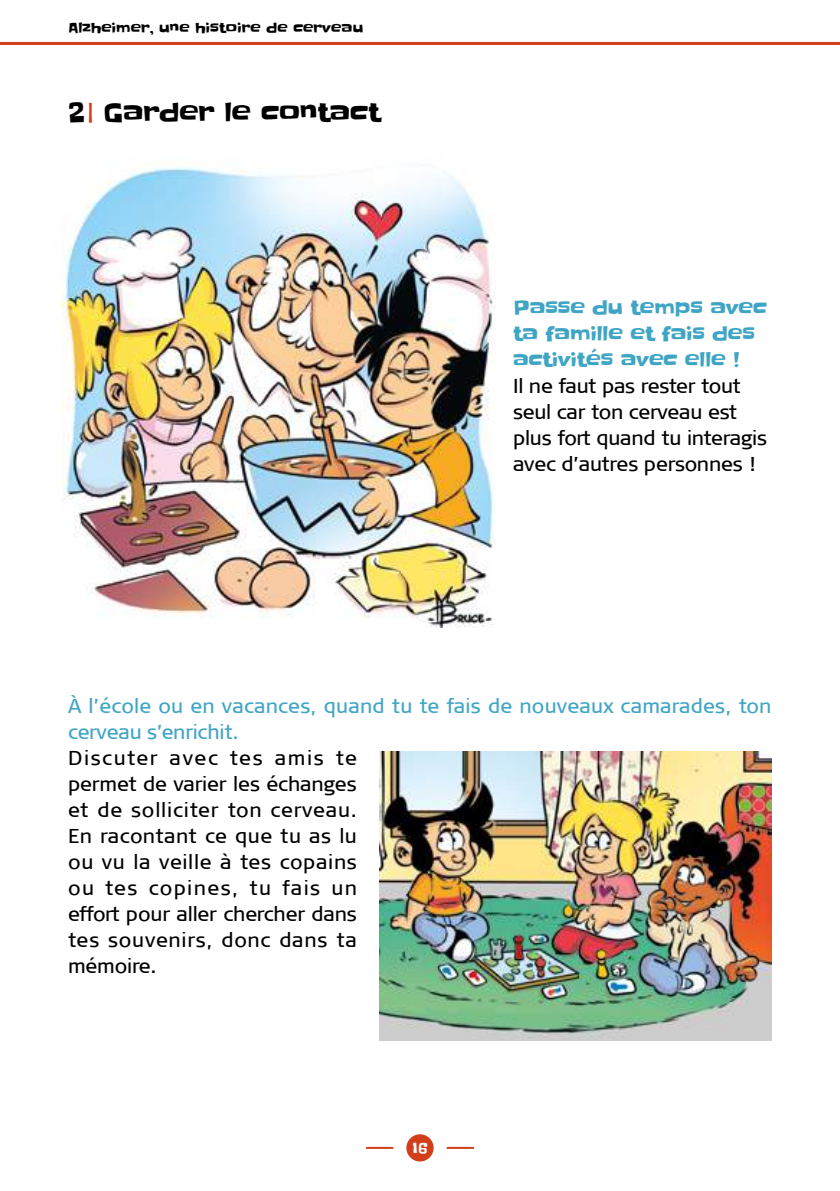
<style>
.page{position:relative;width:840px;height:1191px;background:#fff}
.page>*{position:absolute;margin:0;border:0;box-sizing:border-box;transform-origin:0 0}
.t1{font:26px "Slackey";letter-spacing:-.01em;color:#000}
.t2{font:20px/26px "Signa Normal";letter-spacing:-.01em;color:#000;text-align:justify}
.t3{font:20px/26px "Signa Normal";letter-spacing:.01em;color:#40a5c4}
.t4{font:20px/26px "Slackey";letter-spacing:-.01em;color:#40a5c4}
.t5{font:14px "Slackey";color:#000}
.t6{font:14px "Slackey";color:#fff}
.s1{color:#d13e17}
</style>
<div class="page">
<div style="left:406px;top:1134px;width:27px;height:27px;background:#d13e17;border-radius:50%"></div>
<hr style="left:366px;top:1146px;width:27px;height:2px;background:#d13e17">
<hr style="left:446px;top:1146px;width:27px;height:2px;background:#d13e17">
<hr style="left:0;top:42px;width:839px;height:3px;background:#d13e17">
<img style="left:62px;top:167px;width:433px;height:461px">
<img style="left:379px;top:751px;width:392px;height:289px">
<p class="t5" style="left:68px;top:18px;width:296px">Alzheimer, une histoire de cerveau</p>
<h1 class="t1" style="left:68px;top:95px;width:314px">2<span class="s1">|</span> Garder le contact</h1>
<p class="t4" style="left:513px;top:295px;width:255px">Passe du temps avec ta famille et fais des activités avec elle !</p>
<p class="t2" style="left:513px;top:373px;width:255px;text-align:left">Il ne faut pas rester tout seul car ton cerveau est plus fort quand tu interagis avec d’autres personnes !</p>
<p class="t3" style="left:68px;top:693px;width:704px">À l’école ou en vacances, quand tu te fais de nouveaux camarades, ton cerveau s’enrichit.</p>
<p class="t2" style="left:68px;top:745px;width:290px">Discuter avec tes amis te permet de varier les échanges et de solliciter ton cerveau.<br>En racontant ce que tu as lu ou vu la veille à tes copains ou tes copines, tu fais un effort pour aller chercher dans tes souvenirs, donc dans ta mémoire.</p>
<p class="t6" style="left:412px;top:1138px;width:17px">16</p>
</div>
